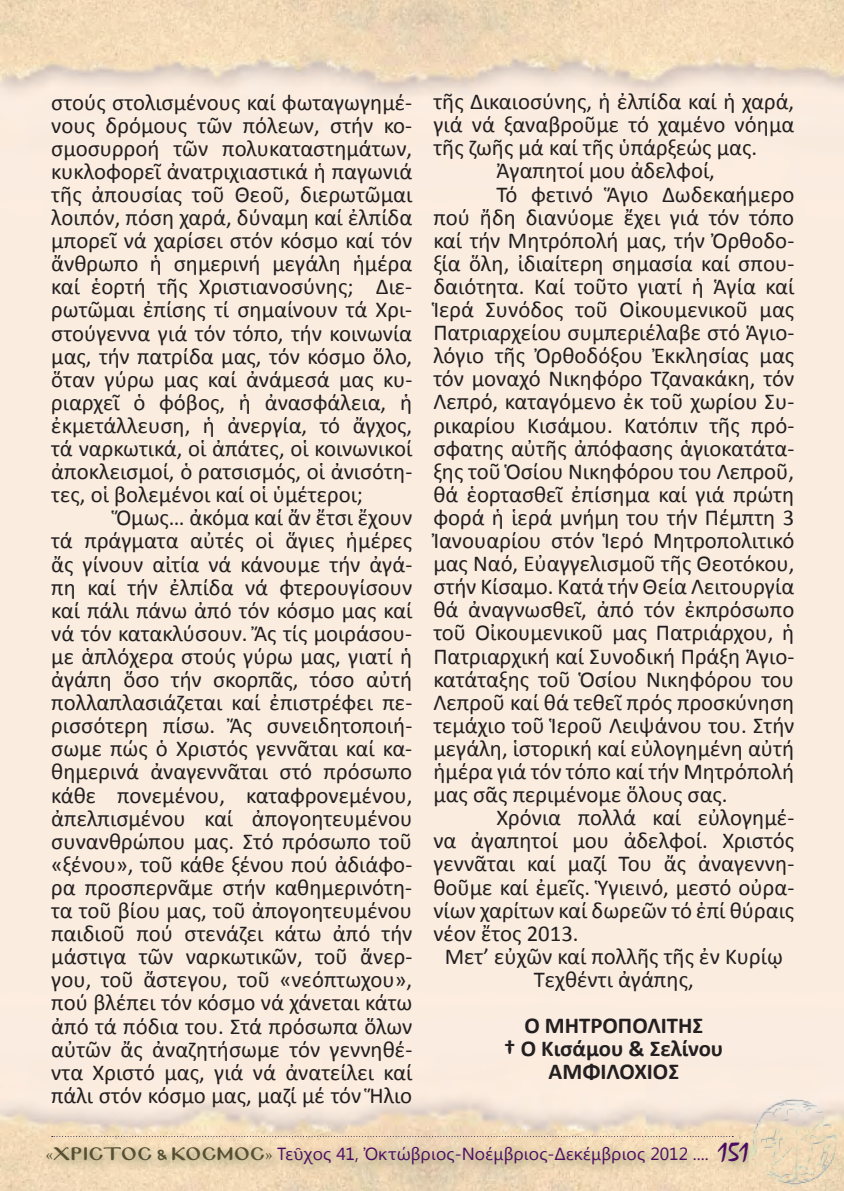
<style>
.page{position:relative;width:844px;height:1191px;background:#fff}
.page>*{position:absolute;margin:0;border:0;box-sizing:border-box;transform-origin:0 0}
.t1{font:22.75px/23.1px "Calibri";color:#231f20;text-align:justify}
.t2{font:700 22.75px/23.1px "Calibri";color:#231f20;text-align:center}
.t3{font:17.5px "Segoe UI";letter-spacing:.01em;color:#4c0b61}
.s1{font-family:"Minion Pro";color:#575034}
.s2{font-family:"Mg Byzantine UC Pol Normal";font-size:15.75px;color:#575034}
.s3{font-family:"Minion Pro"}
.s4{font-family:"Mistral";font-size:28px}
</style>
<div class="page">
<img style="left:0;top:0;width:843px;height:1191px">
<p class="t1" style="left:51px;top:90px;width:362px">στούς στολισμένους καί φωταγωγημέ&shy;νους δρόμους τῶν πόλεων, στήν κο&shy;σμοσυρροή τῶν πολυκαταστημάτων, κυκλοφορεῖ ἀνατριχιαστικά ἡ παγωνιά τῆς ἀπουσίας τοῦ Θεοῦ, διερωτῶμαι λοιπόν, πόση χαρά, δύναμη καί ἐλπίδα μπορεῖ νά χαρίσει στόν κόσμο καί τόν ἄνθρωπο ἡ σημερινή μεγάλη ἡμέρα καί ἑορτή τῆς Χριστιανοσύνης; Διε&shy;ρωτῶμαι ἐπίσης τί σημαίνουν τά Χρι&shy;στούγεννα γιά τόν τόπο, τήν κοινωνία μας, τήν πατρίδα μας, τόν κόσμο ὅλο, ὅταν γύρω μας καί ἀνάμεσά μας κυ&shy;ριαρχεῖ ὁ φόβος, ἡ ἀνασφάλεια, ἡ ἐκμετάλλευση, ἡ ἀνεργία, τό ἄγχος, τά ναρκωτικά, οἱ ἀπάτες, οἱ κοινωνικοί ἀποκλεισμοί, ὁ ρατσισμός, οἱ ἀνισότη&shy;τες, οἱ βολεμένοι καί οἱ ὑμέτεροι;</p>
<p class="t1" style="left:51px;top:506px;width:362px;text-indent:63px">Ὅμως… ἀκόμα καί ἄν ἔτσι ἔχουν τά πράγματα αὐτές οἱ ἅγιες ἡμέρες ἄς γίνουν αἰτία νά κάνουμε τήν ἀγά&shy;πη καί τήν ἐλπίδα νά φτερουγίσουν καί πάλι πάνω ἀπό τόν κόσμο μας καί νά τόν κατακλύσουν. Ἄς τίς μοιράσου&shy;με ἁπλόχερα στούς γύρω μας, γιατί ἡ ἀγάπη ὅσο τήν σκορπᾶς, τόσο αὐτή πολλαπλασιάζεται καί ἐπιστρέφει πε&shy;ρισσότερη πίσω. Ἄς συνειδητοποιή&shy;σωμε πώς ὁ Χριστός γεννᾶται καί κα&shy;θημερινά ἀναγεννᾶται στό πρόσωπο κάθε πονεμένου, καταφρονεμένου, ἀπελπισμένου καί ἀπογοητευμένου συνανθρώπου μας. Στό πρόσωπο τοῦ «ξένου», τοῦ κάθε ξένου πού ἀδιάφο&shy;ρα προσπερνᾶμε στήν καθημερινότη&shy;τα τοῦ βίου μας, τοῦ ἀπογοητευμένου παιδιοῦ πού στενάζει κάτω ἀπό τήν μάστιγα τῶν ναρκωτικῶν, τοῦ ἄνερ&shy;γου, τοῦ ἄστεγου, τοῦ «νεόπτωχου», πού βλέπει τόν κόσμο νά χάνεται κάτω ἀπό τά πόδια του. Στά πρόσωπα ὅλων αὐτῶν ἄς ἀναζητήσωμε τόν γεννηθέ&shy;ντα Χριστό μας, γιά νά ἀνατείλει καί πάλι στόν κόσμο μας, μαζί μέ τόν Ἥλιο</p>
<p class="t1" style="left:433px;top:90px;width:362px">τῆς Δικαιοσύνης, ἡ ἐλπίδα καί ἡ χαρά,</p>
<p class="t1" style="left:433px;top:113px;width:362px">γιά νά ξαναβροῦμε τό χαμένο νόημα</p>
<p class="t1" style="left:433px;top:136px;width:325px">τῆς ζωῆς μά καί τῆς ὑπάρξεώς μας.</p>
<p class="t1" style="left:496px;top:159px;width:220px">Ἀγαπητοί μου ἀδελφοί,</p>
<p class="t1" style="left:496px;top:182px;width:299px">Τό φετινό Ἅγιο Δωδεκαήμερο</p>
<p class="t1" style="left:433px;top:206px;width:362px">πού ἤδη διανύομε ἔχει γιά τόν τόπο</p>
<p class="t1" style="left:433px;top:229px;width:362px">καί τήν Μητρόπολή μας, τήν Ὀρθοδο-</p>
<p class="t1" style="left:433px;top:252px;width:362px">ξία ὅλη, ἰδιαίτερη σημασία καί σπου-</p>
<p class="t1" style="left:433px;top:275px;width:362px">δαιότητα. Καί τοῦτο γιατί ἡ Ἁγία καί</p>
<p class="t1" style="left:433px;top:298px;width:362px">Ἱερά Συνόδος τοῦ Οἰκουμενικοῦ μας</p>
<p class="t1" style="left:433px;top:321px;width:362px">Πατριαρχείου συμπεριέλαβε στό Ἁγιο-</p>
<p class="t1" style="left:433px;top:344px;width:362px">λόγιο τῆς Ὀρθοδόξου Ἐκκλησίας μας</p>
<p class="t1" style="left:433px;top:367px;width:362px">τόν μοναχό Νικηφόρο Τζανακάκη, τόν</p>
<p class="t1" style="left:433px;top:390px;width:362px">Λεπρό, καταγόμενο ἐκ τοῦ χωρίου Συ-</p>
<p class="t1" style="left:433px;top:413px;width:362px">ρικαρίου Κισάμου. Κατόπιν τῆς πρό-</p>
<p class="t1" style="left:433px;top:436px;width:362px">σφατης αὐτῆς ἀπόφασης ἁγιοκατάτα-</p>
<p class="t1" style="left:433px;top:460px;width:362px">ξης τοῦ Ὁσίου Νικηφόρου του Λεπροῦ,</p>
<p class="t1" style="left:433px;top:483px;width:362px">θά ἑορτασθεῖ ἐπίσημα καί γιά πρώτη</p>
<p class="t1" style="left:433px;top:506px;width:362px">φορά ἡ ἱερά μνήμη του τήν Πέμπτη 3</p>
<p class="t1" style="left:433px;top:529px;width:362px">Ἰανουαρίου στόν Ἱερό Μητροπολιτικό</p>
<p class="t1" style="left:433px;top:552px;width:362px">μας Ναό, Εὐαγγελισμοῦ τῆς Θεοτόκου,</p>
<p class="t1" style="left:433px;top:575px;width:362px">στήν Κίσαμο. Κατά τήν Θεία Λειτουργία</p>
<p class="t1" style="left:433px;top:598px;width:362px">θά ἀναγνωσθεῖ, ἀπό τόν ἐκπρόσωπο</p>
<p class="t1" style="left:433px;top:621px;width:362px">τοῦ Οἰκουμενικοῦ μας Πατριάρχου, ἡ</p>
<p class="t1" style="left:433px;top:644px;width:362px">Πατριαρχική καί Συνοδική Πράξη Ἁγιο-</p>
<p class="t1" style="left:433px;top:667px;width:362px">κατάταξης τοῦ Ὁσίου Νικηφόρου του</p>
<p class="t1" style="left:433px;top:690px;width:362px">Λεπροῦ καί θά τεθεῖ πρός προσκύνηση</p>
<p class="t1" style="left:433px;top:714px;width:362px">τεμάχιο τοῦ Ἱεροῦ Λειψάνου του. Στήν</p>
<p class="t1" style="left:433px;top:737px;width:362px">μεγάλη, ἱστορική καί εὐλογημένη αὐτή</p>
<p class="t1" style="left:433px;top:760px;width:362px">ἡμέρα γιά τόν τόπο καί τήν Μητρόπολή</p>
<p class="t1" style="left:433px;top:783px;width:296px">μας σᾶς περιμένομε ὅλους σας.</p>
<p class="t1" style="left:496px;top:806px;width:299px">Χρόνια πολλά καί εὐλογημέ-</p>
<p class="t1" style="left:433px;top:829px;width:362px">να ἀγαπητοί μου ἀδελφοί. Χριστός</p>
<p class="t1" style="left:433px;top:852px;width:362px">γεννᾶται καί μαζί Του ἄς ἀναγεννη-</p>
<p class="t1" style="left:433px;top:875px;width:362px">θοῦμε καί ἐμεῖς. Ὑγιεινό, μεστό οὐρα-</p>
<p class="t1" style="left:433px;top:898px;width:362px">νίων χαρίτων καί δωρεῶν τό ἐπί θύραις</p>
<p class="t1" style="left:433px;top:921px;width:147px">νέον ἔτος 2013.</p>
<p class="t1" style="left:444px;top:944px;width:339px">Μετ’ εὐχῶν καί πολλῆς τῆς ἐν Κυρίῳ</p>
<p class="t1" style="left:533px;top:968px;width:161px">Τεχθέντι ἀγάπης,</p>
<p class="t2" style="left:504px;top:1014px;width:221px">Ο ΜΗΤΡΟΠΟΛΙΤΗΣ<br>† Ὁ Κισάμου &amp; Σελίνου<br>ΑΜΦΙΛΟΧΙΟΣ</p>
<p class="t3" style="left:46px;top:1141px;width:705px"><span class="s1">«</span><span class="s2">ΧΡΙΣΤΟΣ &amp; ΚΟΣΜΟΣ</span><span class="s1">»</span> Τεῦχος 41, Ὀκτώβριος-Νοέμβριος-Δεκέμβριος 2012 <span class="s3">....</span> <span class="s4">151</span></p>
</div>
